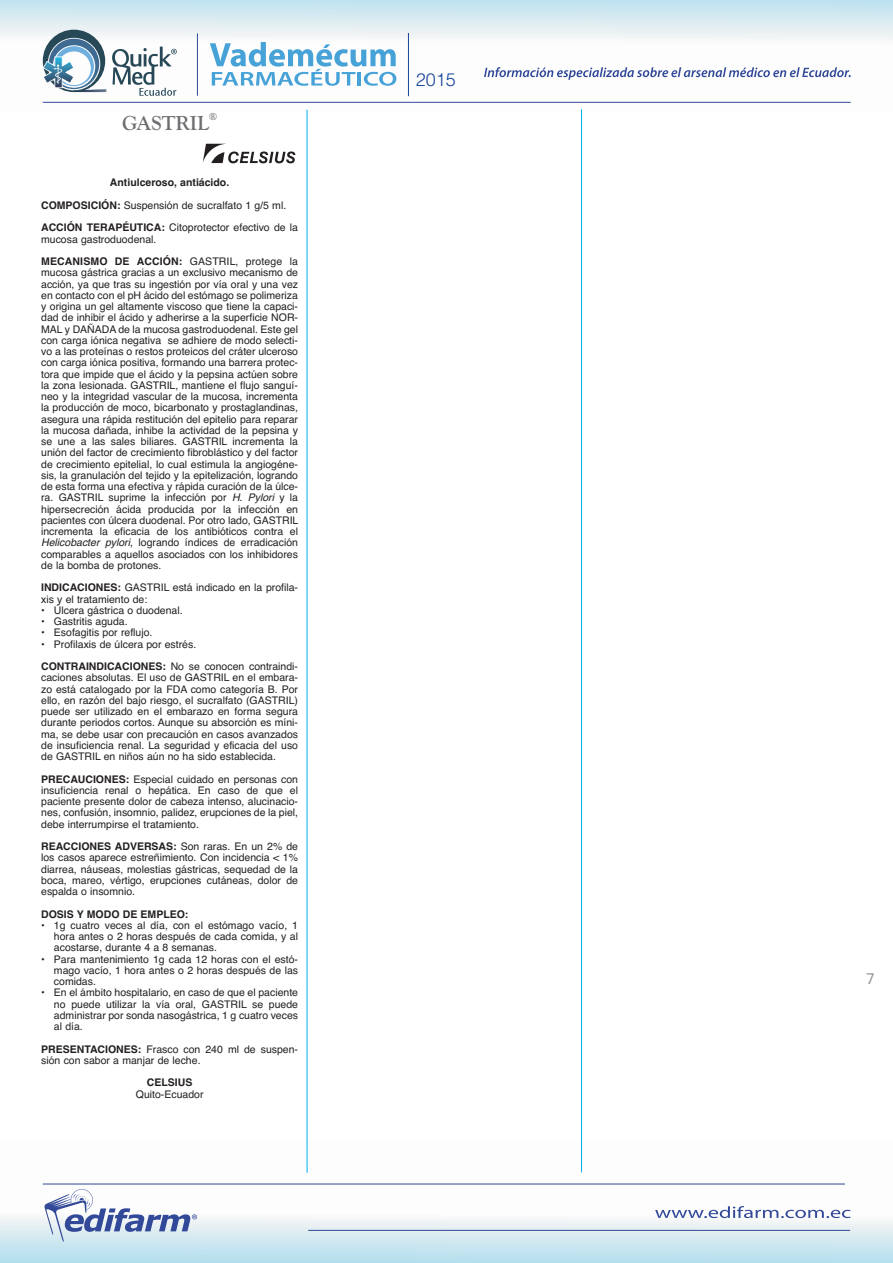
<style>
.page{position:relative;width:893px;height:1263px;background:#fff}
.page>*{position:absolute;margin:0;border:0;box-sizing:border-box;transform-origin:0 0}
.t1{font:700 21px "Goudy Old Style T";color:#6c6d70}
.t2{font:300 18px "Helvetica";color:#154398}
.t3{font:15px "Microsoft Sans Serif";color:#939598}
.t4{font:10.5px/11.2px "Helvetica";color:#231f20;text-align:justify}
.t5{font:700 10.5px "Helvetica";color:#231f20}
.s1{font-weight:700}
.s2{font-style:italic}
</style>
<div class="page">
<hr style="left:308px;top:1230px;width:542px;height:1px;background:#314998">
<hr style="left:43px;top:102px;width:808px;height:1px;background:#314998">
<hr style="left:43px;top:1184px;width:802px;height:1px;background:#314998">
<svg style="left:484px;top:67px;width:367px;height:13px"></svg>
<svg style="left:43px;top:30px;width:62px;height:62px"></svg>
<svg style="left:112px;top:47px;width:65px;height:49px"></svg>
<hr style="left:197px;top:33px;width:1px;height:63px;background:#314998">
<svg style="left:210px;top:42px;width:186px;height:44px"></svg>
<svg style="left:655px;top:1206px;width:195px;height:12px"></svg>
<svg style="left:44px;top:1189px;width:153px;height:53px"></svg>
<hr style="left:307px;top:110px;width:1px;height:1063px;background:#00aeef">
<hr style="left:581px;top:109px;width:1px;height:1063px;background:#00aeef">
<hr style="left:408px;top:33px;width:1px;height:63px;background:#154398">
<svg style="left:203px;top:144px;width:92px;height:19px"></svg>
<h1 class="t1" style="left:122px;top:110px;width:96px">GASTRIL<sup>®</sup></h1>
<p class="t4" style="left:41px;top:172px;width:258px;line-height:22.5px;text-align:left;text-indent:69px"><span class="s1">Antiulceroso, antiácido.<br>COMPOSICIÓN:</span> Suspensión de sucralfato 1 g/5 ml.<br><span class="s1">ACCIÓN TERAPÉUTICA:</span> Citoprotector efectivo de la</p>
<p class="t4" style="left:41px;top:228px;width:258px;line-height:22.5px">mucosa gastroduodenal.<br><span class="s1">MECANISMO DE ACCIÓN:</span> GASTRIL, protege la</p>
<p class="t4" style="left:41px;top:267px;width:259px">mucosa gástrica gracias a un exclusivo mecanismo de acción, ya que tras su ingestión por vía oral y una vez en contacto con el pH ácido del estómago se polimeriza y origina un gel altamente viscoso que tiene la capaci&shy;dad de inhibir el ácido y adherirse a la superficie NOR-MAL y DAÑADA de la mucosa gastroduodenal. Este gel con carga iónica negativa se adhiere de modo selecti&shy;vo a las proteínas o restos proteicos del cráter ulceroso con carga iónica positiva, formando una barrera protec&shy;tora que impide que el ácido y la pepsina actúen sobre la zona lesionada. GASTRIL, mantiene el flujo sanguí&shy;neo y la integridad vascular de la mucosa, incrementa la producción de moco, bicarbonato y prostaglandinas, asegura una rápida restitución del epitelio para reparar la mucosa dañada, inhibe la actividad de la pepsina y se une a las sales biliares. GASTRIL incrementa la unión del factor de crecimiento fibroblástico y del factor de crecimiento epitelial, lo cual estimula la angiogéne&shy;sis, la granulación del tejido y la epitelización, logrando de esta forma una efectiva y rápida curación de la úlce&shy;ra. GASTRIL suprime la infección por <span class="s2">H. Pylori</span> y la hipersecreción ácida producida por la infección en pacientes con úlcera duodenal. Por otro lado, GASTRIL incrementa la eficacia de los antibióticos contra el <span class="s2">Helicobacter pylori</span>, logrando índices de erradicación comparables a aquellos asociados con los inhibidores de la bomba de protones.</p>
<p class="t4" style="left:41px;top:582px;width:258px"><span class="s1">INDICACIONES:</span> GASTRIL está indicado en la profila&shy;xis y el tratamiento de:</p>
<p class="t4" style="left:41px;top:605px;width:143px">• Úlcera gástrica o duodenal.</p>
<p class="t4" style="left:41px;top:616px;width:88px">• Gastritis aguda.</p>
<p class="t4" style="left:41px;top:627px;width:113px">• Esofagitis por reflujo.</p>
<p class="t4" style="left:41px;top:633px;width:258px;line-height:22.5px">• Profilaxis de úlcera por estrés.<br><span class="s1">CONTRAINDICACIONES:</span> No se conocen contraindi-</p>
<p class="t4" style="left:41px;top:672px;width:258px">caciones absolutas. El uso de GASTRIL en el embara&shy;zo está catalogado por la FDA como categoría B. Por ello, en razón del bajo riesgo, el sucralfato (GASTRIL) puede ser utilizado en el embarazo en forma segura durante periodos cortos. Aunque su absorción es míni&shy;ma, se debe usar con precaución en casos avanzados de insuficiencia renal. La seguridad y eficacia del uso de GASTRIL en niños aún no ha sido establecida.</p>
<p class="t4" style="left:41px;top:773px;width:258px"><span class="s1">PRECAUCIONES:</span> Especial cuidado en personas con insuficiencia renal o hepática. En caso de que el paciente presente dolor de cabeza intenso, alucinacio&shy;nes, confusión, insomnio, palidez, erupciones de la piel, debe interrumpirse el tratamiento.</p>
<p class="t4" style="left:41px;top:841px;width:258px"><span class="s1">REACCIONES ADVERSAS:</span> Son raras. En un 2% de los casos aparece estreñimiento. Con incidencia &lt; 1% diarrea, náuseas, molestias gástricas, sequedad de la boca, mareo, vértigo, erupciones cutáneas, dolor de espalda o insomnio.</p>
<p class="t5" style="left:41px;top:908px;width:149px">DOSIS Y MODO DE EMPLEO:</p>
<p class="t4" style="left:54px;top:920px;width:246px;text-indent:-13px">• 1g cuatro veces al día, con el estómago vacío, 1 hora antes o 2 horas después de cada comida, y al acostarse, durante 4 a 8 semanas.</p>
<p class="t4" style="left:54px;top:953px;width:246px;text-indent:-13px">• Para mantenimiento 1g cada 12 horas con el estó&shy;mago vacío, 1 hora antes o 2 horas después de las comidas.</p>
<p class="t4" style="left:54px;top:987px;width:246px;text-indent:-13px">• En el ámbito hospitalario, en caso de que el paciente no puede utilizar la vía oral, GASTRIL se puede administrar por sonda nasogástrica, 1 g cuatro veces al día.</p>
<p class="t4" style="left:41px;top:1043px;width:258px"><span class="s1">PRESENTACIONES:</span> Frasco con 240 ml de suspen&shy;sión con sabor a manjar de leche.</p>
<p class="t5" style="left:147px;top:1076px;width:47px">CELSIUS</p>
<p class="t4" style="left:136px;top:1088px;width:69px">Quito-Ecuador</p>
<h2 class="t2" style="left:416px;top:64px;width:42px">2015</h2>
<h3 class="t3" style="left:866px;top:970px;width:10px">7</h3>
</div>
